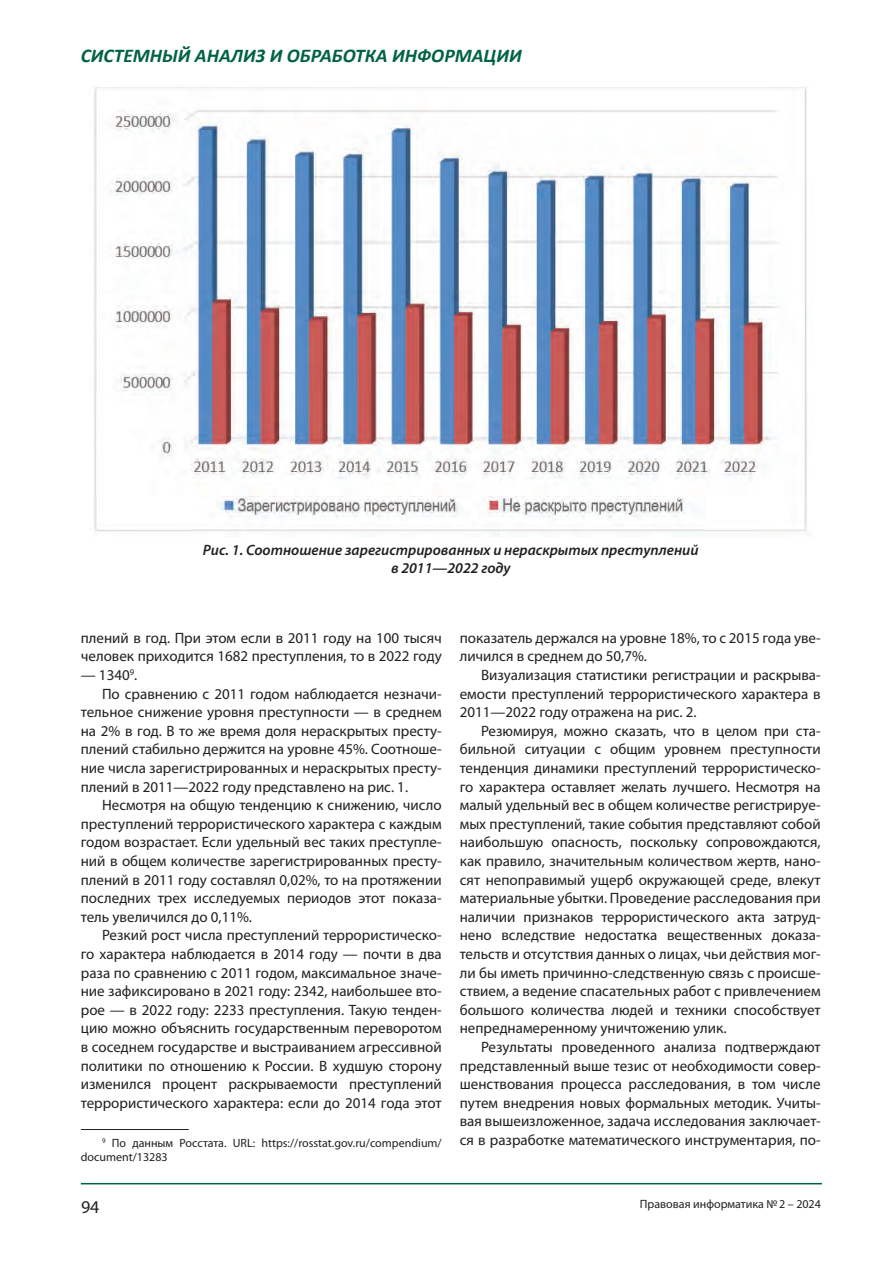
<style>
.page{position:relative;width:893px;height:1263px;background:#fff}
.page>*{position:absolute;margin:0;border:0;box-sizing:border-box;transform-origin:0 0}
.t1{font:italic 700 19.5px "Calibri";color:#00633f}
.t2{font:18px "Myriad Pro";color:#231f20}
.t3{font:15px/18.6px "Myriad Pro";color:#231f20;text-align:justify}
.t4{font:italic 600 15px/18.6px "Myriad Pro";color:#231f20;text-align:center}
.t5{font:12px/14.4px "Myriad Pro";color:#231f20}
</style>
<div class="page">
<hr style="left:81px;top:1183px;width:741px;height:1px;background:#00633f">
<hr style="left:81px;top:1129px;width:108px;height:1px;background:#231f20">
<img style="left:93px;top:86px;width:714px;height:449px">
<h1 class="t1" style="left:81px;top:44px;width:443px">СИСТЕМНЫЙ АНАЛИЗ И ОБРАБОТКА ИНФОРМАЦИИ</h1>
<p class="t4" style="left:203px;top:540px;width:497px">Рис. 1. Соотношение зарегистрированных и нераскрытых преступлений в 2011—2022 году</p>
<p class="t3" style="left:81px;top:628px;width:362px">плений в год. При этом если в 2011 году на 100 тысяч человек приходится 1682 преступления, то в 2022 году</p>
<p class="t3" style="left:81px;top:665px;width:58px">— 1340<sup>9</sup>.</p>
<p class="t3" style="left:102px;top:684px;width:341px">По сравнению с 2011 годом наблюдается незначи-</p>
<p class="t3" style="left:81px;top:703px;width:362px">тельное снижение уровня преступности — в среднем</p>
<p class="t3" style="left:81px;top:721px;width:362px">на 2% в год. В то же время доля нераскрытых престу-</p>
<p class="t3" style="left:81px;top:740px;width:362px">плений стабильно держится на уровне 45%. Соотноше-</p>
<p class="t3" style="left:81px;top:758px;width:362px">ние числа зарегистрированных и нераскрытых престу-</p>
<p class="t3" style="left:81px;top:777px;width:329px">плений в 2011—2022 году представлено на рис. 1.</p>
<p class="t3" style="left:102px;top:796px;width:341px">Несмотря на общую тенденцию к снижению, число</p>
<p class="t3" style="left:81px;top:814px;width:362px">преступлений террористического характера с каждым</p>
<p class="t3" style="left:81px;top:833px;width:362px">годом возрастает. Если удельный вес таких преступле-</p>
<p class="t3" style="left:81px;top:851px;width:362px">ний в общем количестве зарегистрированных престу-</p>
<p class="t3" style="left:81px;top:870px;width:362px">плений в 2011 году составлял 0,02%, то на протяжении</p>
<p class="t3" style="left:81px;top:889px;width:362px">последних трех исследуемых периодов этот показа-</p>
<p class="t3" style="left:81px;top:907px;width:173px">тель увеличился до 0,11%.</p>
<p class="t3" style="left:102px;top:926px;width:341px">Резкий рост числа преступлений террористическо-</p>
<p class="t3" style="left:81px;top:944px;width:362px">го характера наблюдается в 2014 году — почти в два</p>
<p class="t3" style="left:81px;top:963px;width:362px">раза по сравнению с 2011 годом, максимальное значе-</p>
<p class="t3" style="left:81px;top:982px;width:362px">ние зафиксировано в 2021 году: 2342, наибольшее вто-</p>
<p class="t3" style="left:81px;top:1000px;width:362px">рое — в 2022 году: 2233 преступления. Такую тенден-</p>
<p class="t3" style="left:81px;top:1019px;width:362px">цию можно объяснить государственным переворотом</p>
<p class="t3" style="left:81px;top:1037px;width:362px">в соседнем государстве и выстраиванием агрессивной</p>
<p class="t3" style="left:81px;top:1056px;width:362px">политики по отношению к России. В худшую сторону</p>
<p class="t3" style="left:81px;top:1075px;width:362px">изменился процент раскрываемости преступлений</p>
<p class="t3" style="left:81px;top:1093px;width:362px">террористического характера: если до 2014 года этот</p>
<p class="t5" style="left:81px;top:1135px;width:362px;text-indent:21px"><sup>9</sup> По данным Росстата. URL: https://rosstat.gov.ru/compendium/ document/13283</p>
<p class="t2" style="left:81px;top:1195px;width:20px">94</p>
<p class="t3" style="left:460px;top:628px;width:362px">показатель держался на уровне 18%, то с 2015 года уве&shy;личился в среднем до 50,7%.</p>
<p class="t3" style="left:460px;top:665px;width:362px;text-indent:21px">Визуализация статистики регистрации и раскрыва&shy;емости преступлений террористического характера в 2011—2022 году отражена на рис. 2.</p>
<p class="t3" style="left:460px;top:721px;width:362px;text-indent:21px">Резюмируя, можно сказать, что в целом при ста&shy;бильной ситуации с общим уровнем преступности тенденция динамики преступлений террористическо&shy;го характера оставляет желать лучшего. Несмотря на малый удельный вес в общем количестве регистрируе&shy;мых преступлений, такие события представляют собой наибольшую опасность, поскольку сопровождаются, как правило, значительным количеством жертв, нано&shy;сят непоправимый ущерб окружающей среде, влекут материальные убытки. Проведение расследования при наличии признаков террористического акта затруд&shy;нено вследствие недостатка вещественных доказа&shy;тельств и отсутствия данных о лицах, чьи действия мог&shy;ли бы иметь причинно-следственную связь с происше&shy;ствием, а ведение спасательных работ с привлечением большого количества людей и техники способствует непреднамеренному уничтожению улик.</p>
<p class="t3" style="left:460px;top:1037px;width:362px;text-indent:21px">Результаты проведенного анализа подтверждают представленный выше тезис от необходимости совер&shy;шенствования процесса расследования, в том числе путем внедрения новых формальных методик. Учиты&shy;вая вышеизложенное, задача исследования заключает&shy;ся в разработке математического инструментария, по-</p>
<p class="t5" style="left:640px;top:1197px;width:182px">Правовая информатика №2 – 2024</p>
</div>
